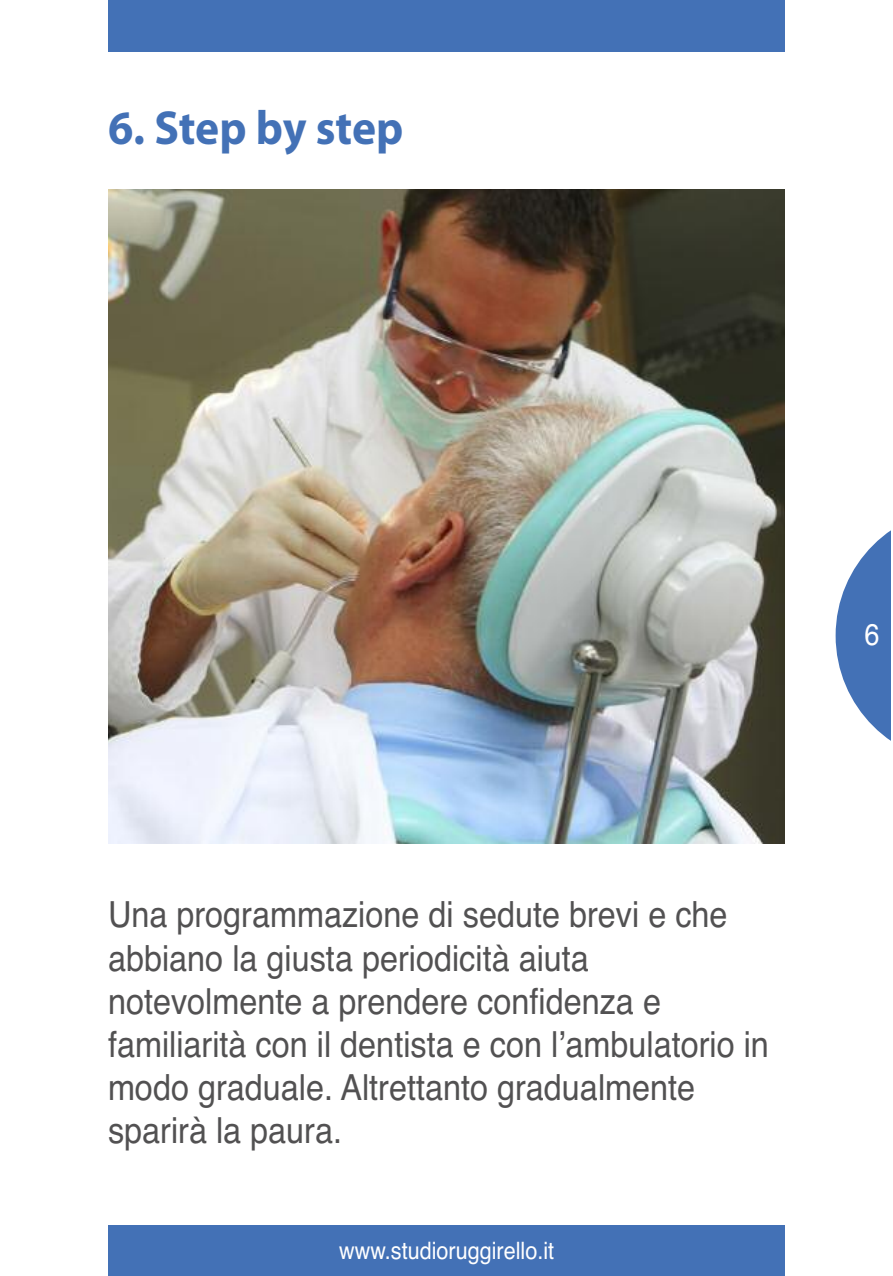
<style>
.page{position:relative;width:893px;height:1276px;background:#fff}
.page>*{position:absolute;margin:0;border:0;box-sizing:border-box;transform-origin:0 0}
.t1{font:700 48px "Myriad Pro";letter-spacing:-.005em;color:#4371b6;scale:.95 1}
.t2{font:36px/43.2px "Helvetica";color:#525152;scale:.9 1}
.t3{font:30px "Helvetica";color:#fff;scale:.9 1}
.t4{font:24px "Helvetica";color:#fff;scale:.9 1}
</style>
<div class="page">
<svg style="left:836px;top:530px;width:55px;height:211px"></svg>
<div style="left:108px;top:0;width:677px;height:51px;background:#4371b6"></div>
<div style="left:108px;top:1225px;width:677px;height:51px;background:#4371b6"></div>
<img style="left:108px;top:189px;width:677px;height:655px">
<h1 class="t1" style="left:108px;top:110px;width:312px">6. step by step</h1>
<p class="t3" style="left:865px;top:617px;width:18px">6</p>
<p class="t2" style="left:108px;top:893px;width:736px">Una programmazione di sedute brevi e che abbiano la giusta periodicità aiuta notevolmente a prendere confidenza e familiarità con il dentista e con lʼambulatorio in modo graduale. Altrettanto gradualmente sparirà la paura.</p>
<p class="t4" style="left:339px;top:1236px;width:240px">www.studioruggirello.it</p>
</div>
